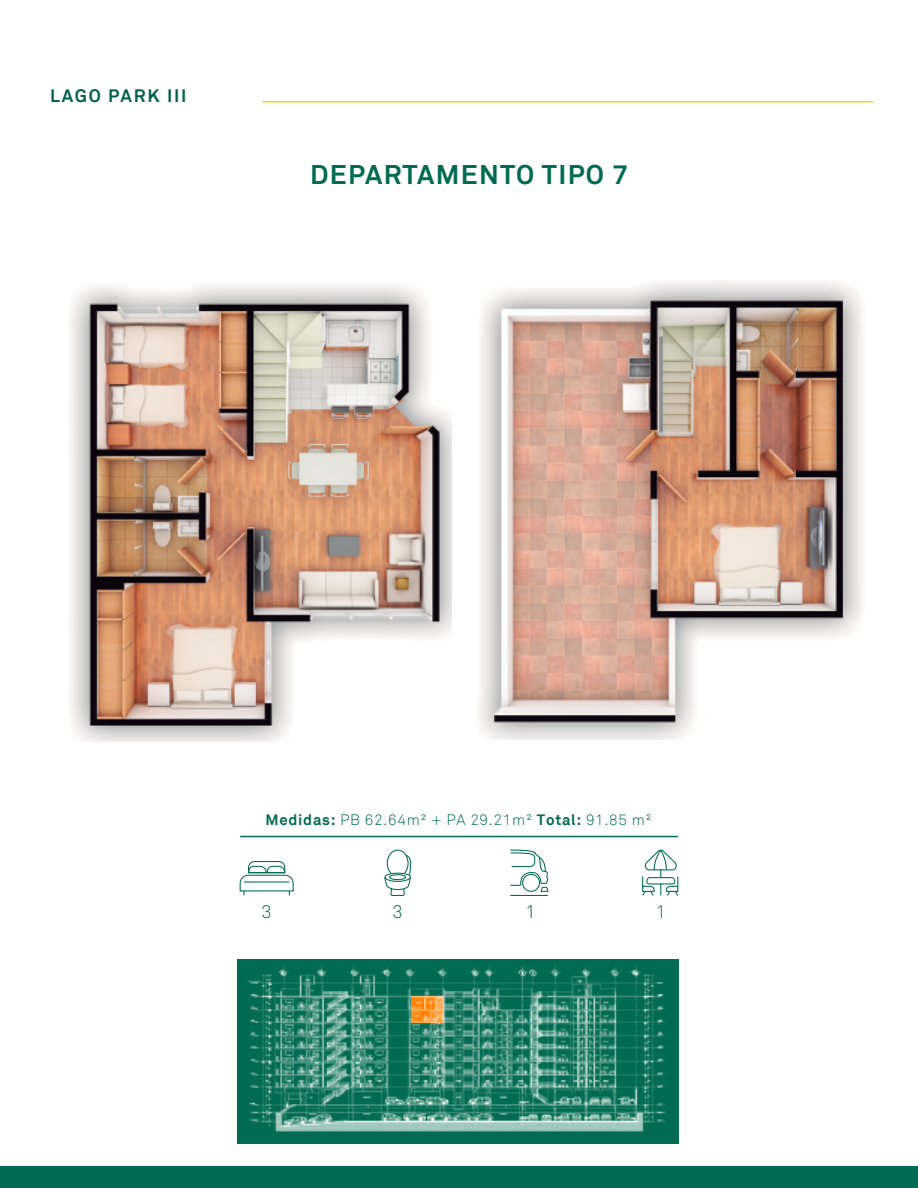
<style>
.page{position:relative;width:918px;height:1188px;background:#fff}
.page>*{position:absolute;margin:0;border:0;box-sizing:border-box;transform-origin:0 0}
.t1{font:700 27px "Akkurat";letter-spacing:.05em;color:#006a52}
.t2{font:300 18.3px "Akkurat";color:#006a52}
.t3{font:700 18px "Akkurat";letter-spacing:.1em;color:#00614d}
.t4{font:300 15px "Akkurat";letter-spacing:.05em;color:#006a52}
.s1{font-weight:700}
</style>
<div class="page">
<img style="left:70px;top:284px;width:381px;height:457px">
<img style="left:479px;top:281px;width:384px;height:458px">
<hr style="left:240px;top:836px;width:438px;height:1px;background:#006a52">
<svg style="left:384px;top:849px;width:28px;height:47px"></svg>
<div style="left:389px;top:874px;width:17px;height:6px;border:1px solid #006a52;border-radius:50%"></div>
<svg style="left:239px;top:861px;width:55px;height:34px"></svg>
<svg style="left:510px;top:849px;width:39px;height:46px"></svg>
<hr style="left:510px;top:895px;width:38px;height:1px;background:#006a52">
<svg style="left:642px;top:849px;width:37px;height:47px"></svg>
<img style="left:237px;top:959px;width:441px;height:185px">
<div style="left:0;top:1167px;width:918px;height:21px;background:#006a52"></div>
<hr style="left:263px;top:101px;width:610px;height:2px;background:#ffcd27">
<p class="t3" style="left:50px;top:85px;width:138px">LAGO PARK III</p>
<h1 class="t1" style="left:310px;top:157px;width:319px">DEPARTAMENTO TIPO 7</h1>
<p class="t4" style="left:265px;top:811px;width:388px"><span class="s1">Medidas:</span> PB 62.64m² + PA 29.21m² <span class="s1">Total:</span> 91.85 m²</p>
<p class="t2" style="left:261px;top:901px;width:12px">3</p>
<p class="t2" style="left:393px;top:901px;width:12px">3</p>
<p class="t2" style="left:526px;top:901px;width:12px">1</p>
<p class="t2" style="left:656px;top:901px;width:12px">1</p>
</div>
